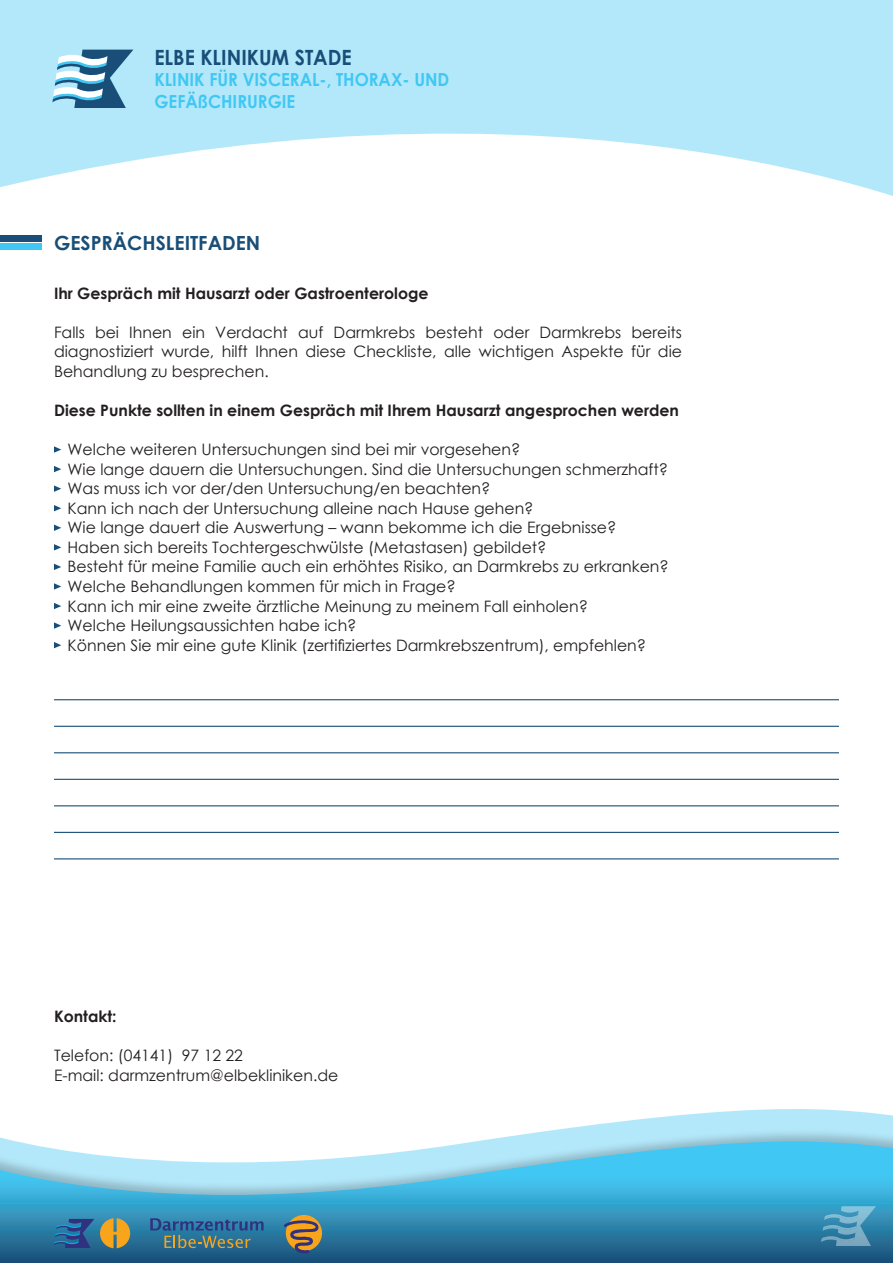
<style>
.page{position:relative;width:893px;height:1263px;background:#fff}
.page>*{position:absolute;margin:0;border:0;box-sizing:border-box;transform-origin:0 0}
.t1{font:700 21px "Century Gothic";color:#184e78;scale:.94 1}
.t2{font:700 19.5px "Century Gothic";color:#184e78}
.t3{font:700 18px/21.6px "Century Gothic";color:#40c7f4;scale:.94 1}
.t4{font:15.75px/19.5px "Century Gothic";color:#231f20}
.t5{font:700 15.75px "Century Gothic";color:#231f20}
</style>
<div class="page">
<svg style="left:570px;top:1109px;width:323px;height:19px;fill:#b3e8fa"></svg>
<div style="left:0;top:1128px;width:893px;height:135px;background:#231f20;opacity:.25"></div>
<svg style="left:0;top:1141px;width:893px;height:122px;background:#57a9ca"></svg>
<svg style="left:821px;top:1206px;width:55px;height:40px;background:#559aba"></svg>
<div style="left:0;top:243px;width:42px;height:7px;background:#40c7f4"></div>
<div style="left:0;top:236px;width:42px;height:6px;background:#184e78"></div>
<svg style="left:54px;top:446px;width:7px;height:7px"></svg>
<svg style="left:54px;top:466px;width:7px;height:6px"></svg>
<svg style="left:54px;top:485px;width:7px;height:7px"></svg>
<svg style="left:54px;top:505px;width:7px;height:6px"></svg>
<svg style="left:54px;top:525px;width:7px;height:6px"></svg>
<svg style="left:54px;top:544px;width:7px;height:6px"></svg>
<svg style="left:54px;top:564px;width:7px;height:6px"></svg>
<svg style="left:54px;top:583px;width:7px;height:7px"></svg>
<svg style="left:54px;top:603px;width:7px;height:6px"></svg>
<svg style="left:54px;top:622px;width:7px;height:7px"></svg>
<svg style="left:54px;top:642px;width:7px;height:6px"></svg>
<svg style="left:150px;top:1218px;width:114px;height:30px;background:#3f718d"></svg>
<svg style="left:100px;top:1218px;width:30px;height:30px"></svg>
<div style="left:286px;top:1215px;width:36px;height:36px;background:#f9a51b;border-radius:50%"></div>
<svg style="left:283px;top:1220px;width:37px;height:34px"></svg>
<svg style="left:54px;top:1219px;width:40px;height:29px"></svg>
<svg style="left:0;top:0;width:893px;height:196px;fill:#b3e8fa"></svg>
<svg style="left:52px;top:50px;width:81px;height:58px"></svg>
<hr style="left:54px;top:699px;width:785px;height:1px;background:#184e78">
<hr style="left:54px;top:726px;width:785px;height:1px;background:#184e78">
<hr style="left:54px;top:752px;width:785px;height:1px;background:#184e78">
<hr style="left:54px;top:779px;width:785px;height:1px;background:#184e78">
<hr style="left:54px;top:805px;width:785px;height:1px;background:#184e78">
<hr style="left:54px;top:832px;width:785px;height:1px;background:#184e78">
<hr style="left:54px;top:858px;width:785px;height:1px;background:#184e78">
<h1 class="t1" style="left:154px;top:41px;width:72px">ELBE KLINI</h1>
<h1 class="t1" style="left:247px;top:41px;width:64px">KUM STADE</h1>
<p class="t3" style="left:154px;top:68px;width:20px">KLINI</p>
<p class="t3" style="left:154px;top:68px;width:315px;text-indent:40px">K FÜR Visceral-, Thorax- und<br>GEFÄßCHIR</p>
<p class="t3" style="left:247px;top:90px;width:45px">URGIE</p>
<p class="t2" style="left:54px;top:228px;width:208px">Gesprächsleitfaden</p>
<p class="t5" style="left:54px;top:281px;width:376px">Ihr Gespräch mit H ausarzt oder Gastroenterologe</p>
<p class="t4" style="left:54px;top:322px;width:630px;text-align:justify">Falls bei Ihnen ein Verdacht auf Darmkrebs besteht oder Darmkrebs bereits diagnostiziert wurde, hilft Ihnen diese Checkliste, alle wichtigen Aspekte für die Behandlung zu besprechen.</p>
<p class="t5" style="left:54px;top:398px;width:626px">Diese Punkte sollten in einem Gespräch mit Ihrem Hausarzt angesprochen werden</p>
<p class="t4" style="left:67px;top:439px;width:603px">Welche weiteren Untersuchungen sind bei mir vorgesehen?<br>Wie lange dauern die Untersuchungen. Sind die Untersuchungen schmerzhaft?<br>Was muss ich vor der/den Untersuchung/en beachten?<br>Kann ich nach der Untersuchung alleine nach Hause gehen?<br>Wie lange dauert die Auswertung – wann bekomme ich die Ergebnisse?<br>Haben sich bereits Tochtergeschwülste (Metastasen) gebildet?<br>Besteht für meine Familie auch ein erhöhtes Risiko, an Darmkrebs zu erkranken?<br>Welche Behandlungen kommen für mich in Frage?<br>Kann ich mir eine zweite ärztliche Meinung zu meinem Fall einholen?<br>Welche Heilungsaussichten habe ich?<br>Können Sie mir eine gute Klinik (zertifiziertes Darmkrebszentrum), empfehlen?</p>
<p class="t5" style="left:54px;top:1005px;width:64px">Kontakt:</p>
<p class="t4" style="left:54px;top:1046px;width:286px">Telefon: (04141) 97 12 22<br>E-mail: darmzentrum@elbekliniken.de</p>
</div>
